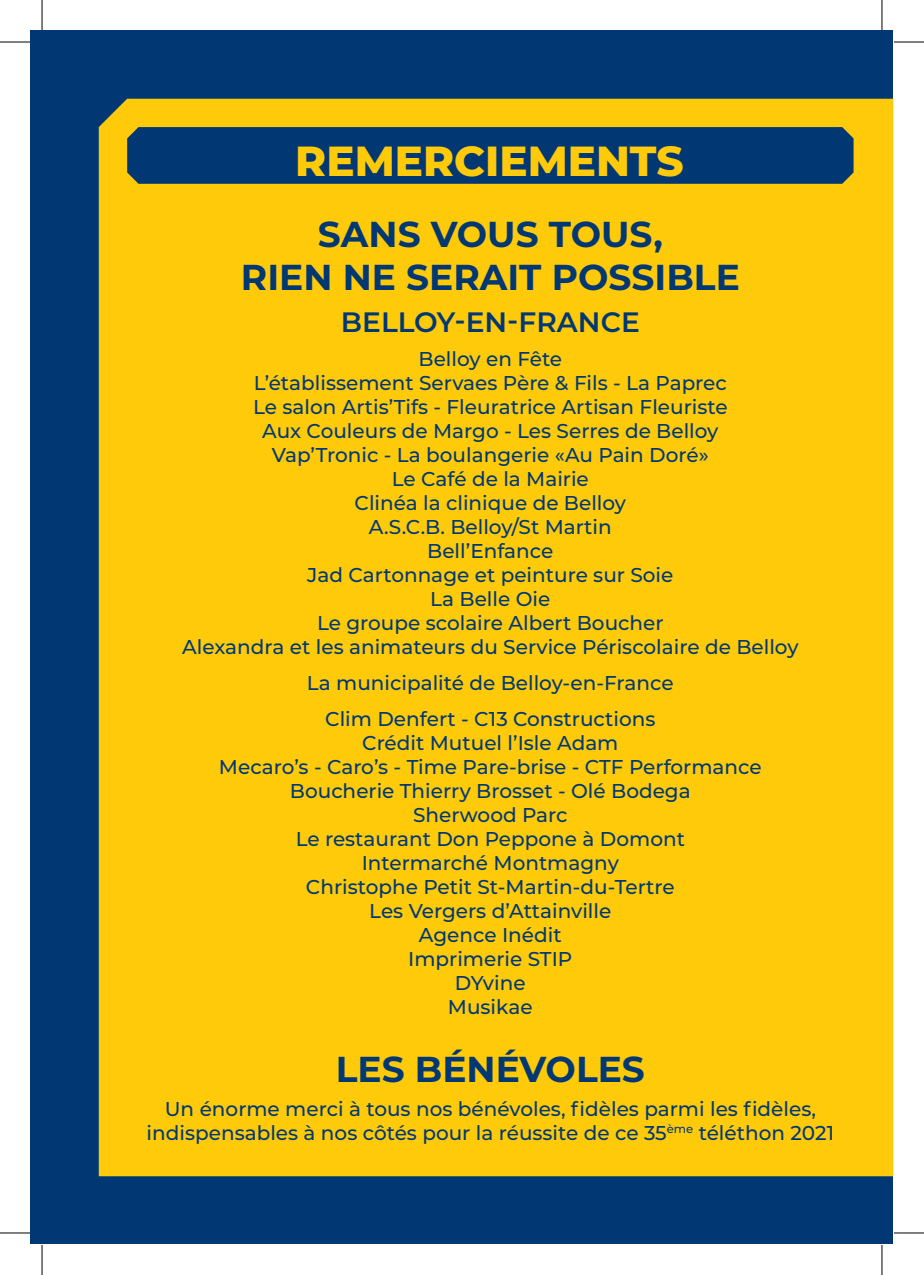
<style>
.page{position:relative;width:924px;height:1275px;background:#fff}
.page>*{position:absolute;margin:0;border:0;box-sizing:border-box;transform-origin:0 0}
.t1{font:800 42px "Montserrat";color:#feca0a}
.t2{font:700 36px/43.2px "Montserrat";color:#013874;text-align:center}
.t3{font:600 28px "Montserrat";color:#013874}
.t4{font:500 20px/24px "Montserrat";color:#013874;text-align:center}
</style>
<div class="page">
<div style="left:31px;top:31px;width:861px;height:1213px;background:#013874"></div>
<div style="left:99px;top:99px;width:793px;height:1077px;background:#feca0a"></div>
<svg style="left:127px;top:127px;width:726px;height:57px"></svg>
<hr style="left:0;top:42px;width:30px;height:1px;background:#000">
<hr style="left:893px;top:42px;width:30px;height:1px;background:#000">
<hr style="left:0;top:1232px;width:30px;height:1px;background:#000">
<hr style="left:893px;top:1232px;width:30px;height:1px;background:#000">
<hr style="left:42px;top:0;width:1px;height:30px;background:#000">
<hr style="left:42px;top:1245px;width:1px;height:30px;background:#000">
<hr style="left:881px;top:0;width:1px;height:30px;background:#000">
<hr style="left:881px;top:1245px;width:1px;height:30px;background:#000">
<h1 class="t1" style="left:295px;top:130px;width:390px">REMERCIEMENTS</h1>
<h2 class="t2" style="left:241px;top:211px;width:500px">SANS VOUS TOUS,<br>RIEN NE SERAIT POSSIBLE</h2>
<h3 class="t3" style="left:341px;top:302px;width:300px">BELLOY-EN-FRANCE</h3>
<p class="t4" style="left:182px;top:346px;width:617px">Belloy en Fête<br>L’établissement Servaes Père &amp; Fils - La Paprec<br>Le salon Artis’Tifs - Fleuratrice Artisan Fleuriste<br>Aux Couleurs de Margo - Les Serres de Belloy<br>Vap’Tronic - La boulangerie «Au Pain Doré»<br>Le Café de la Mairie<br>Clinéa la clinique de Belloy<br>A.S.C.B. Belloy/St Martin<br>Bell’Enfance<br>Jad Cartonnage et peinture sur Soie<br>La Belle Oie<br>Le groupe scolaire Albert Boucher<br>Alexandra et les animateurs du Service Périscolaire de Belloy</p>
<p class="t4" style="left:307px;top:664px;width:368px;line-height:36px">La municipalité de Belloy-en-France<br>Clim Denfert - C13 Constructions</p>
<p class="t4" style="left:219px;top:730px;width:544px">Crédit Mutuel l’Isle Adam<br>Mecaro’s - Caro’s - Time Pare-brise - CTF Performance<br>Boucherie Thierry Brosset - Olé Bodega<br>Sherwood Parc<br>Le restaurant Don Peppone à Domont<br>Intermarché Montmagny<br>Christophe Petit St-Martin-du-Tertre<br>Les Vergers d’Attainville<br>Agence Inédit<br>Imprimerie STIP<br>DYvine<br>Musikae</p>
<h2 class="t2" style="left:335px;top:1045px;width:310px">LES BÉNÉVOLES</h2>
<p class="t4" style="left:146px;top:1095px;width:688px">Un énorme merci à tous nos bénévoles, fidèles parmi les fidèles, indispensables à nos côtés pour la réussite de ce 35<sup>ème</sup> téléthon 2021</p>
</div>
